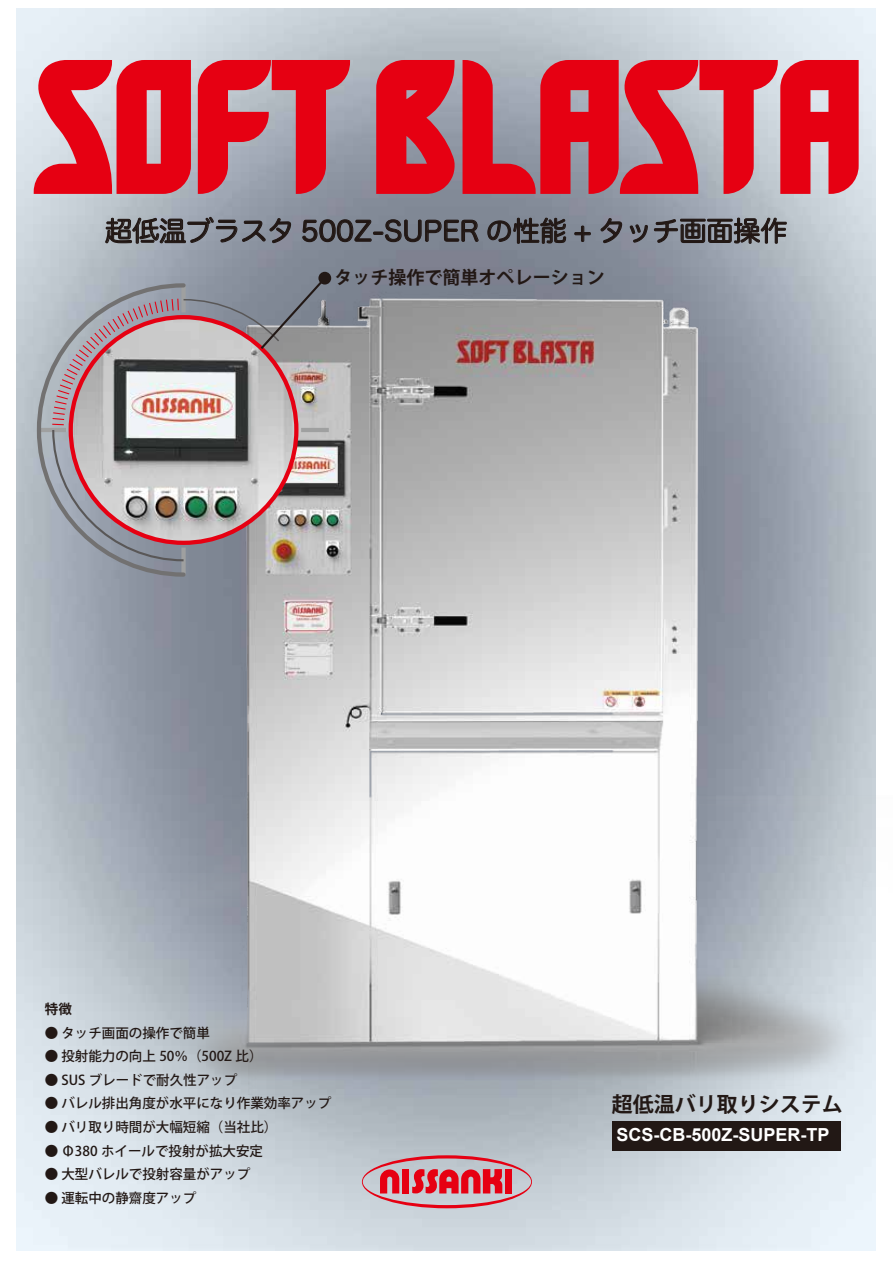
<style>
.page{position:relative;width:893px;height:1263px;background:#fff}
.page>*{position:absolute;margin:0;border:0;box-sizing:border-box;transform-origin:0 0}
.t1{font:27px "Hira Maru Pro W4";color:#221815}
.t2{font:700 21px "Koz Go Pr 6 N";color:#221815}
.t3{font:700 18px "Arial";color:#fff}
.t4{font:700 18px "Koz Go Pro";color:#221815}
.t5{font:500 13.5px "Koz Go Pr 6 N";color:#221815}
.t6{font:700 13.5px "Koz Go Pr 6 N";color:#221815}
</style>
<div class="page">
<img style="left:17px;top:8px;width:859px;height:1242px">
<div style="left:612px;top:1121px;width:228px;height:29px;background:#221815"></div>
<svg style="left:362px;top:1155px;width:170px;height:53px;background:#ce848f"></svg>
<img style="left:16px;top:257px;width:860px;height:837px">
<hr style="left:301px;top:428px;width:28px;height:4px;background:#9fa0a0">
<svg style="left:35px;top:281px;width:153px;height:298px;background:#a3abb3"></svg>
<svg style="left:34px;top:60px;width:157px;height:134px;background:#e03b4a"></svg>
<svg style="left:198px;top:60px;width:152px;height:134px;background:#c64e5d"></svg>
<svg style="left:376px;top:60px;width:79px;height:134px;background:#d81a2b"></svg>
<svg style="left:463px;top:60px;width:396px;height:134px;background:#d2404f"></svg>
<svg style="left:104px;top:208px;width:188px;height:36px;background:#848891"></svg>
<svg style="left:302px;top:219px;width:70px;height:30px;background:#6d707a"></svg>
<div style="left:373px;top:231px;width:10px;height:4px;border:1px solid #221815"></div>
<svg style="left:384px;top:219px;width:95px;height:24px;background:#666a73"></svg>
<svg style="left:487px;top:214px;width:80px;height:37px;background:#696d76"></svg>
<svg style="left:574px;top:225px;width:17px;height:18px"></svg>
<svg style="left:600px;top:209px;width:23px;height:35px"></svg>
<svg style="left:629px;top:203px;width:158px;height:52px;background:#888d96"></svg>
<img style="left:51px;top:275px;width:277px;height:287px">
<div style="left:318px;top:272px;width:13px;height:13px;background:#221815;border-radius:50%"></div>
<h1 class="t1" style="left:105px;top:207px;width:684px">超低温ブラスタ 500Z-SUPER の性能 + タッチ画面操作</h1>
<h3 class="t4" style="left:335px;top:266px;width:271px">タッチ操作で簡単オペレーション</h3>
<p class="t6" style="left:45px;top:1001px;width:28px">特徴</p>
<p class="t5" style="left:45px;top:1025px;width:167px">● タッチ画面の操作で簡単</p>
<p class="t5" style="left:45px;top:1048px;width:219px">● 投射能力の向上 50％（500Z 比）</p>
<p class="t5" style="left:45px;top:1072px;width:194px">● SUS ブレードで耐久性アップ</p>
<p class="t5" style="left:45px;top:1096px;width:288px">● バレル排出角度が水平になり作業効率アップ</p>
<p class="t5" style="left:45px;top:1119px;width:234px">● バリ取り時間が大幅短縮（当社比）</p>
<p class="t5" style="left:45px;top:1143px;width:220px">● Φ380 ホイールで投射が拡大安定</p>
<p class="t5" style="left:45px;top:1167px;width:207px">● 大型バレルで投射容量がアップ</p>
<p class="t5" style="left:45px;top:1190px;width:153px">● 運転中の静齋度アップ</p>
<h2 class="t2" style="left:612px;top:1093px;width:232px">超低温バリ取りシステム</h2>
<h3 class="t3" style="left:616px;top:1123px;width:215px">SCS-CB-500Z-SUPER-TP</h3>
</div>
